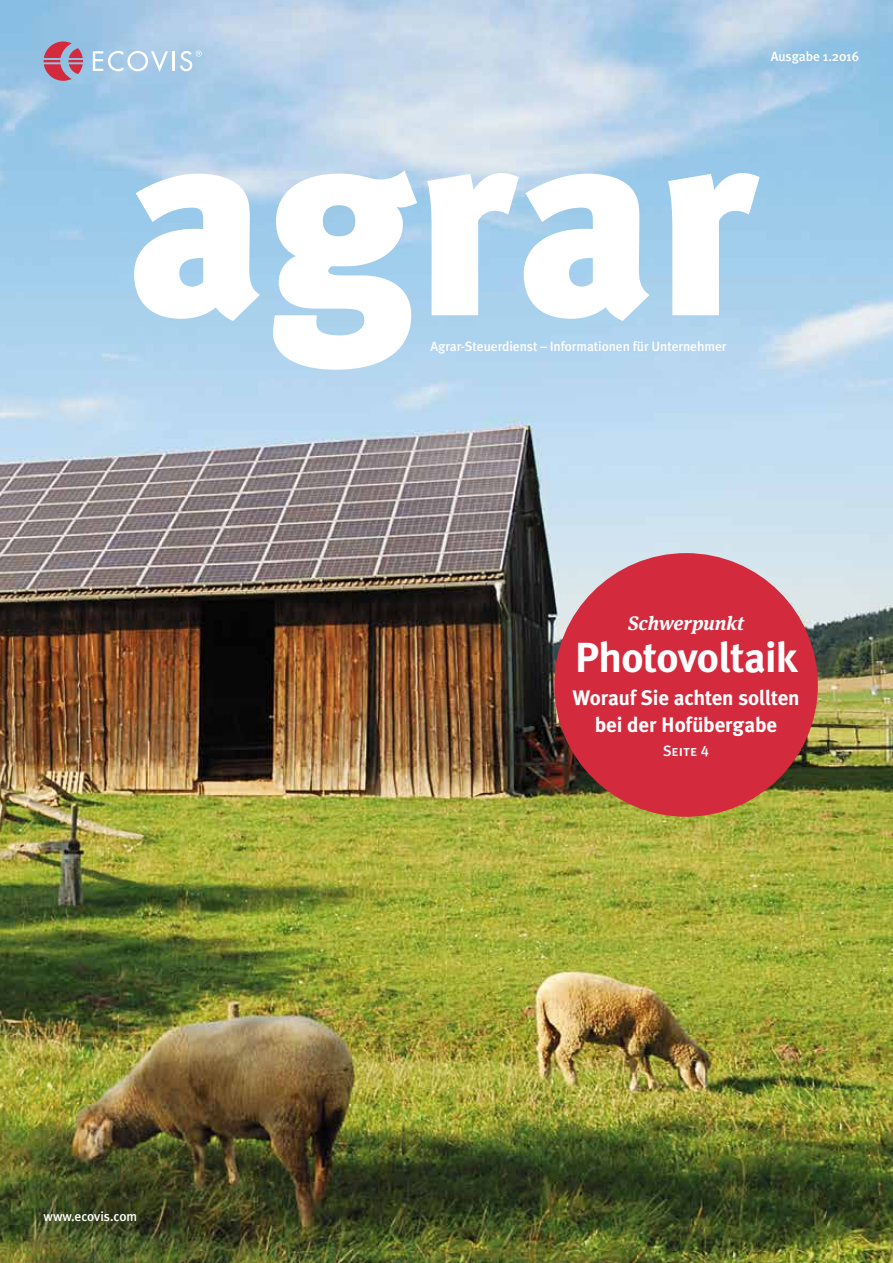
<style>
.page{position:relative;width:893px;height:1263px;background:#fff}
.page>*{position:absolute;margin:0;border:0;box-sizing:border-box;transform-origin:0 0}
.t1{font:700 42px "Meta Plus";letter-spacing:-.015em;color:#fff}
.t2{font:700 21px/27px "Meta Plus";letter-spacing:-.01em;color:#fff;text-align:center}
.t3{font:italic 700 19.5px "Meta Serif OT";color:#fff}
.t4{font:15px "Meta Plus Medium Caps";letter-spacing:-.005em;color:#fff}
.t5{font:500 13.5px "Meta Plus";letter-spacing:-.005em;color:#fff}
</style>
<div class="page">
<img style="left:0;top:0;width:893px;height:1263px">
<div style="left:554px;top:553px;width:264px;height:264px;background:#d32a3d;border-radius:50%"></div>
<svg style="left:93px;top:51px;width:75px;height:21px"></svg>
<hr style="left:172px;top:51px;width:3px;height:20px;background:#fff">
<svg style="left:180px;top:51px;width:22px;height:20px"></svg>
<svg style="left:44px;top:41px;width:39px;height:40px;background:#b2758f"></svg>
<svg style="left:134px;top:170px;width:626px;height:200px"></svg>
<p class="t5" style="left:44px;top:1208px;width:95px">www.ecovis.com</p>
<p class="t5" style="left:771px;top:49px;width:90px">Ausgabe 1.2016</p>
<p class="t5" style="left:431px;top:338px;width:297px">Agrar-Steuerdienst – Informationen für Unternehmer</p>
<h3 class="t3" style="left:628px;top:610px;width:118px">Schwerpunkt</h3>
<h1 class="t1" style="left:575px;top:633px;width:224px">Photovoltaik</h1>
<h2 class="t2" style="left:572px;top:684px;width:229px">Worauf Sie achten sollten bei der Hofübergabe</h2>
<p class="t4" style="left:663px;top:742px;width:47px">Seite 4</p>
</div>
